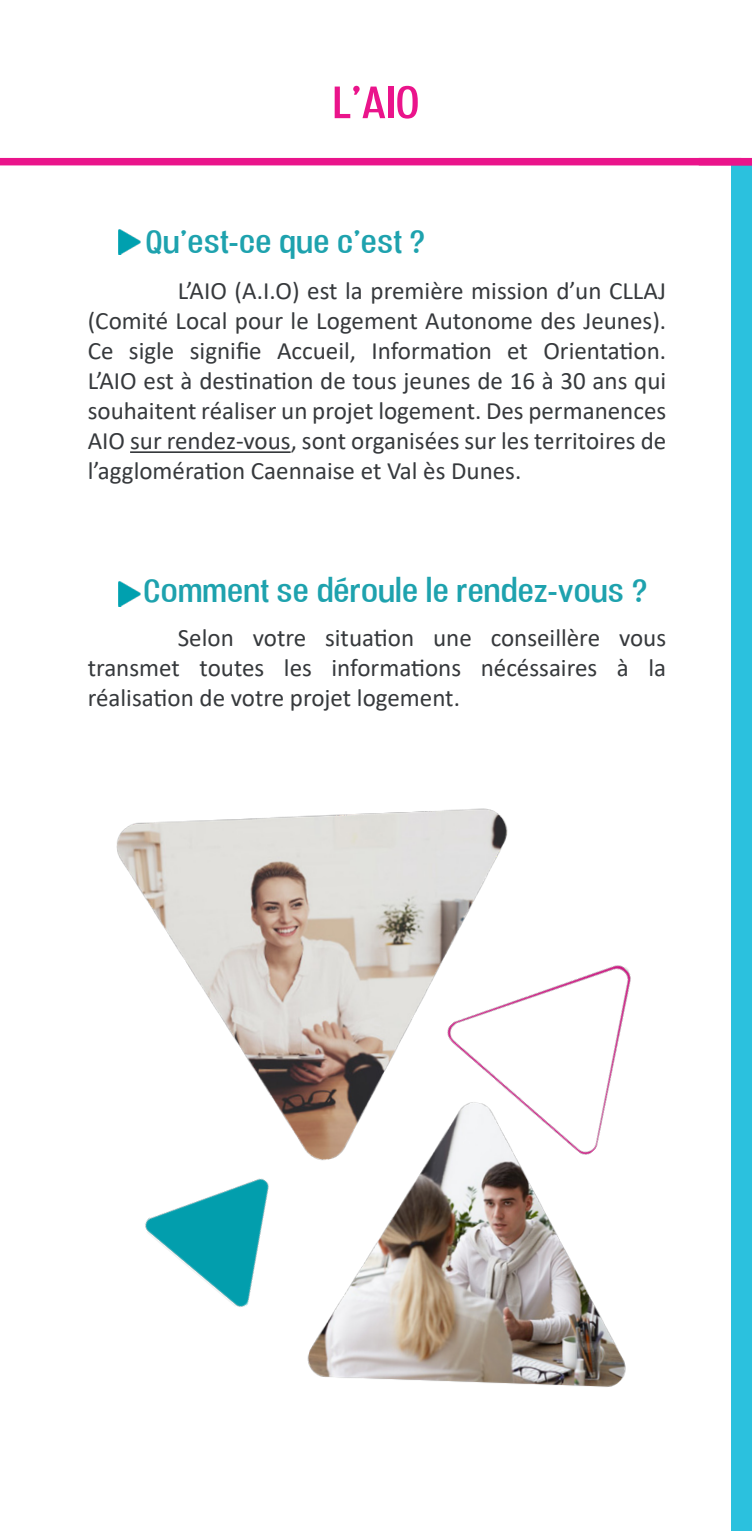
<style>
.page{position:relative;width:752px;height:1531px;background:#fff}
.page>*{position:absolute;margin:0;border:0;box-sizing:border-box;transform-origin:0 0}
.t1{font:52.5px "Vacer Sans Personal";color:#ea148b}
.t2{font:37.5px "Vacer Sans Personal";color:#1ea2ae}
.t3{font:25px/30px "Calibri";color:#36393c;text-align:justify}
</style>
<div class="page">
<img style="left:116px;top:808px;width:392px;height:331px">
<img style="left:145px;top:1139px;width:160px;height:168px">
<img style="left:305px;top:1095px;width:321px;height:292px">
<div style="left:731px;top:165px;width:20px;height:1366px;background:#2bc1de"></div>
<hr style="left:130px;top:451px;width:160px;height:2px;background:#36393c">
<img style="left:118px;top:581px;width:22px;height:25px">
<img style="left:118px;top:230px;width:22px;height:25px">
<svg style="left:731px;top:157px;width:20px;height:1px"></svg>
<div style="left:0;top:158px;width:751px;height:7px;background:#ea148b"></div>
<img style="left:436px;top:906px;width:195px;height:267px">
<p class="t1" style="left:332px;top:73px;width:88px">L’AIO</p>
<p class="t2" style="left:145px;top:220px;width:281px">Qu’est-ce que c’est ?</p>
<p class="t3" style="left:88px;top:275px;width:579px;text-indent:90px">L’AIO (A.I.O) est la première mission d’un CLLAJ (Comité Local pour le Logement Autonome des Jeunes).<br>Ce sigle signifie Accueil, Information et Orientation.<br>L’AIO est à destination de tous jeunes de 16 à 30 ans qui souhaitent réaliser un projet logement. Des permanences AIO sur rendez-vous, sont organisées sur les territoires de l’agglomération Caennaise et Val ès Dunes.</p>
<p class="t2" style="left:144px;top:570px;width:505px">Comment se déroule le rendez-vous ?</p>
<p class="t3" style="left:88px;top:622px;width:579px;text-indent:90px">Selon votre situation une conseillère vous transmet toutes les informations nécéssaires à la réalisation de votre projet logement.</p>
</div>
